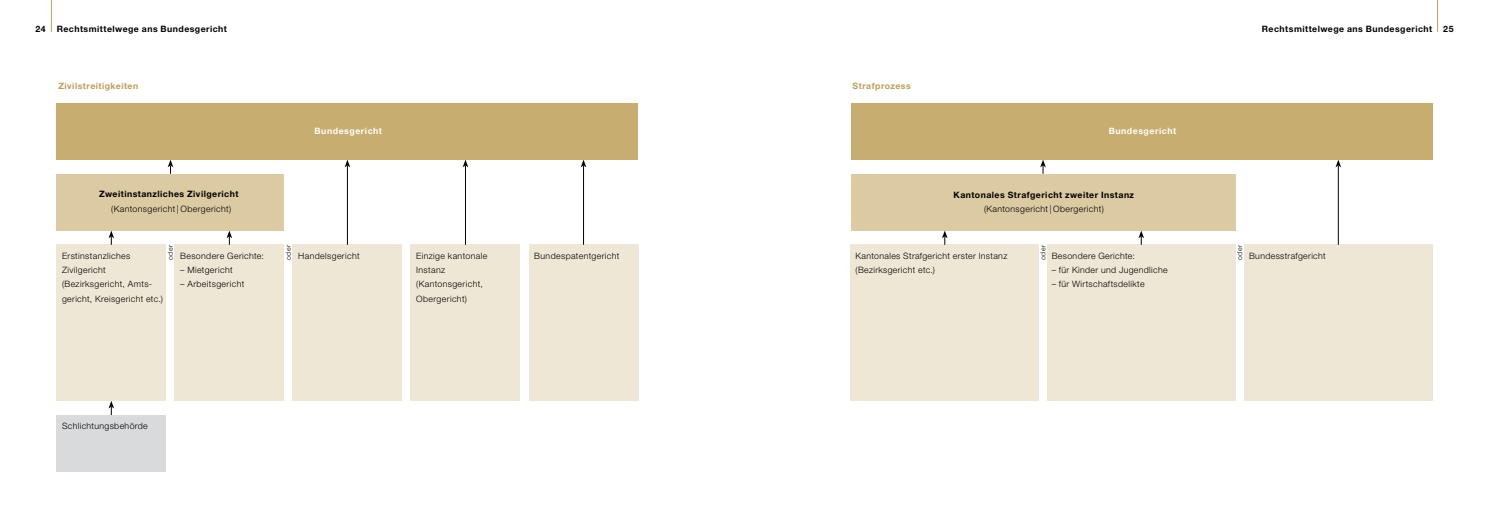
<style>
.page{position:relative;width:1489px;height:525px;background:#fff}
.page>*{position:absolute;margin:0;border:0;box-sizing:border-box;transform-origin:0 0}
.t1{font:300 8.75px/14.1px "Helvetica Neue LT Std";letter-spacing:.04em;color:#000}
.t2{font:700 8.75px "Helvetica Neue LT Std";letter-spacing:.05em;color:#000}
.t3{font:700 8.75px "Helvetica Neue LT Std";letter-spacing:.05em;color:#be9e55}
.t4{font:700 8.75px "Helvetica Neue LT Std";letter-spacing:.06em;color:#fff}
.t5{font:300 6.88px "Helvetica Neue LT Std";letter-spacing:.075em;color:#000}
</style>
<div class="page">
<hr style="left:1437px;top:0;width:1px;height:32px;background:#be9e55">
<hr style="left:51px;top:0;width:1px;height:32px;background:#be9e55">
<div style="left:57px;top:103px;width:581px;height:56px;background:#c7ad6f"></div>
<div style="left:850px;top:103px;width:581px;height:56px;background:#c7ad6f"></div>
<div style="left:57px;top:174px;width:227px;height:56px;background:#dbcaa2"></div>
<div style="left:850px;top:174px;width:385px;height:56px;background:#dbcaa2"></div>
<div style="left:57px;top:244px;width:109px;height:156px;background:#efe7d5"></div>
<div style="left:57px;top:415px;width:109px;height:56px;background:#d9dadb"></div>
<div style="left:175px;top:244px;width:109px;height:156px;background:#efe7d5"></div>
<div style="left:293px;top:244px;width:109px;height:156px;background:#efe7d5"></div>
<div style="left:411px;top:244px;width:109px;height:156px;background:#efe7d5"></div>
<div style="left:529px;top:244px;width:109px;height:156px;background:#efe7d5"></div>
<div style="left:1243px;top:244px;width:188px;height:156px;background:#efe7d5"></div>
<div style="left:850px;top:244px;width:188px;height:156px;background:#efe7d5"></div>
<div style="left:1046px;top:244px;width:189px;height:156px;background:#efe7d5"></div>
<svg style="left:168px;top:159px;width:5px;height:15px"></svg>
<svg style="left:108px;top:230px;width:6px;height:14px"></svg>
<hr style="left:1337px;top:165px;width:1px;height:79px;background:#000">
<svg style="left:1335px;top:159px;width:5px;height:8px"></svg>
<svg style="left:108px;top:400px;width:6px;height:15px"></svg>
<svg style="left:226px;top:230px;width:6px;height:14px"></svg>
<hr style="left:347px;top:165px;width:1px;height:79px;background:#000">
<svg style="left:344px;top:159px;width:6px;height:8px"></svg>
<svg style="left:941px;top:230px;width:6px;height:14px"></svg>
<hr style="left:465px;top:165px;width:1px;height:79px;background:#000">
<svg style="left:462px;top:159px;width:6px;height:8px"></svg>
<svg style="left:1040px;top:159px;width:5px;height:15px"></svg>
<hr style="left:583px;top:165px;width:1px;height:79px;background:#000">
<svg style="left:580px;top:159px;width:6px;height:8px"></svg>
<svg style="left:1138px;top:230px;width:5px;height:14px"></svg>
<p class="t2" style="left:35px;top:23px;width:12px">24</p>
<p class="t2" style="left:1443px;top:23px;width:12px">25</p>
<p class="t2" style="left:57px;top:23px;width:172px">Rechtsmittelwege ans Bundesgericht</p>
<p class="t2" style="left:1261px;top:23px;width:172px">Rechtsmittelwege ans Bundesgericht</p>
<p class="t3" style="left:58px;top:80px;width:81px">Zivilstreitigkeiten</p>
<p class="t3" style="left:852px;top:80px;width:60px">Strafprozess</p>
<p class="t2" style="left:99px;top:189px;width:141px">Zweitinstanzliches Zivilgericht</p>
<p class="t1" style="left:111px;top:201px;width:121px">(Kantonsgericht | Obergericht)</p>
<p class="t4" style="left:314px;top:126px;width:69px">Bundesgericht</p>
<p class="t4" style="left:1108px;top:126px;width:69px">Bundesgericht</p>
<p class="t2" style="left:953px;top:189px;width:182px">Kantonales Strafgericht zweiter Instanz</p>
<p class="t1" style="left:983px;top:202px;width:121px">(Kantonsgericht | Obergericht)</p>
<p class="t5" style="left:166px;top:260px;width:17px;rotate:-90deg">oder</p>
<p class="t5" style="left:284px;top:260px;width:17px;rotate:-90deg">oder</p>
<p class="t5" style="left:1038px;top:260px;width:17px;rotate:-90deg">oder</p>
<p class="t5" style="left:1235px;top:260px;width:17px;rotate:-90deg">oder</p>
<p class="t1" style="left:62px;top:248px;width:102px">Erstinstanzliches<br>Zivilgericht (Bezirksgericht, Amts&shy;gericht, Kreisgericht etc.)</p>
<p class="t1" style="left:855px;top:248px;width:153px">Kantonales Strafgericht erster Instanz</p>
<p class="t1" style="left:1248px;top:248px;width:78px">Bundesstrafgericht</p>
<p class="t1" style="left:1051px;top:248px;width:85px">Besondere Gerichte:</p>
<p class="t1" style="left:1051px;top:262px;width:117px">– für Kinder und Jugendliche</p>
<p class="t1" style="left:1051px;top:277px;width:94px">– für Wirtschaftsdelikte</p>
<p class="t1" style="left:180px;top:248px;width:85px">Besondere Gerichte:</p>
<p class="t1" style="left:180px;top:262px;width:54px">– Mietgericht</p>
<p class="t1" style="left:180px;top:277px;width:66px">– Arbeitsgericht</p>
<p class="t1" style="left:298px;top:248px;width:63px">Handelsgericht</p>
<p class="t1" style="left:416px;top:248px;width:72px">Einzige kantonale<br>Instanz (Kantonsgericht,<br>Obergericht)</p>
<p class="t1" style="left:534px;top:248px;width:87px">Bundespatentgericht</p>
<p class="t1" style="left:855px;top:262px;width:81px">(Bezirksgericht etc.)</p>
<p class="t1" style="left:62px;top:418px;width:87px">Schlichtungsbehörde</p>
</div>
